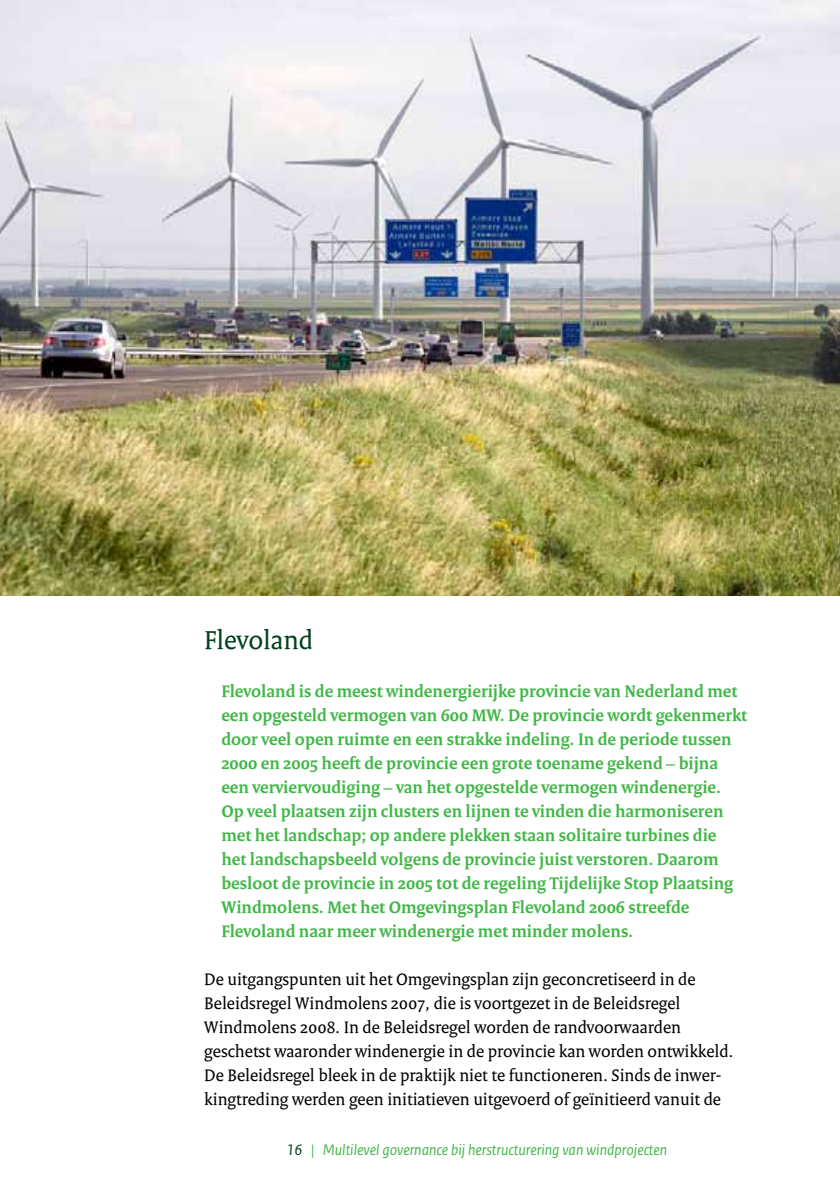
<style>
.page{position:relative;width:840px;height:1191px;background:#fff}
.page>*{position:absolute;margin:0;border:0;box-sizing:border-box;transform-origin:0 0}
.t1{font:28px "Rijksoverheid Serif";color:#00421c}
.t2{font:700 18px/24px "Rijksoverheid Serif";color:#43b649}
.t3{font:18px/24px "Rijksoverheid Serif";color:#000}
.t4{font:italic 16px "Rijksoverheid Sans Text";color:#43b649}
.s1{color:#00421c}
</style>
<div class="page">
<img style="left:0;top:0;width:839px;height:595px">
<h1 class="t1" style="left:204px;top:623px;width:110px">Flevoland</h1>
<p class="t2" style="left:221px;top:679px;width:527px">Flevoland is de meest windenergierijke provincie van Nederland met een opgesteld vermogen van 600 MW. De provincie wordt gekenmerkt door veel open ruimte en een strakke indeling. In de periode tussen 2000 en 2005 heeft de provincie een grote toename gekend – bijna een verviervoudiging – van het opgestelde vermogen windenergie.<br>Op veel plaatsen zijn clusters en lijnen te vinden die harmoniseren met het landschap; op andere plekken staan solitaire turbines die<br>het landschapsbeeld volgens de provincie juist verstoren. Daarom besloot de provincie in 2005 tot de regeling Tijdelijke Stop Plaatsing Windmolens. Met het Omgevingsplan Flevoland 2006 streefde Flevoland naar meer windenergie met minder molens.</p>
<p class="t3" style="left:204px;top:967px;width:530px">De uitgangspunten uit het Omgevingsplan zijn geconcretiseerd in de Beleidsregel Windmolens 2007, die is voortgezet in de Beleidsregel Windmolens 2008. In de Beleidsregel worden de randvoorwaarden geschetst waaronder windenergie in de provincie kan worden ontwikkeld.<br>De Beleidsregel bleek in de praktijk niet te functioneren. Sinds de inwer&shy;kingtreding werden geen initiatieven uitgevoerd of geïnitieerd vanuit de</p>
<p class="t4" style="left:286px;top:1140px;width:382px"><span class="s1">16</span> | Multilevel governance bij herstructurering van windprojecten</p>
</div>
